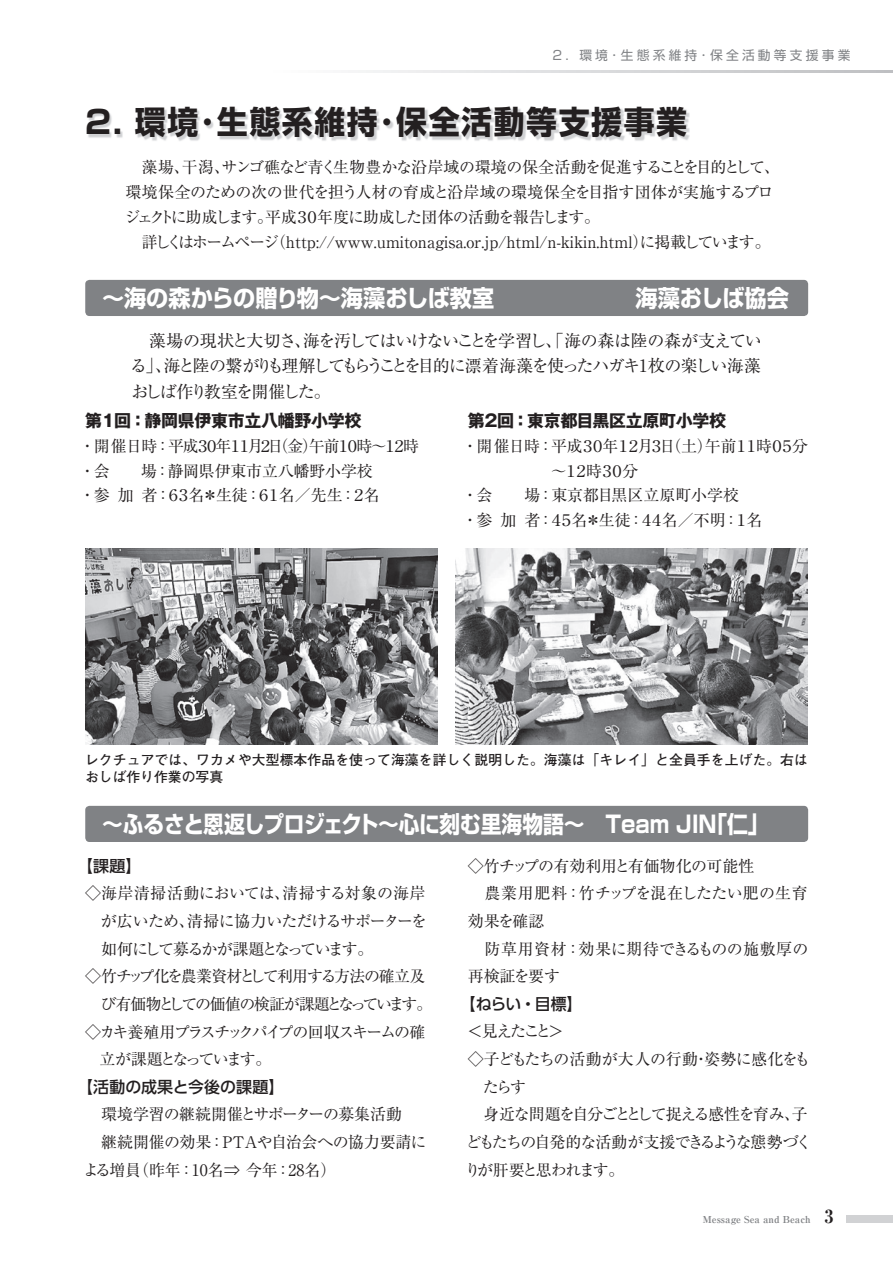
<style>
.page{position:relative;width:893px;height:1263px;background:#fff}
.page>*{position:absolute;margin:0;border:0;box-sizing:border-box;transform-origin:0 0}
.t1{font:700 31.95px "Shin Go Pr 6";letter-spacing:.05em;color:#231f20}
.t2{font:700 23.4px "Shin Go Pro";letter-spacing:-.01em;color:#fff;scale:.89 1}
.t3{font:700 23.4px "Shin Go Pro";letter-spacing:-.01em;color:#fff;scale:.95 1}
.t4{font:16.95px/25.5px "Ryumin Pro";letter-spacing:-.1em;color:#231f20;text-align:justify}
.t5{font:700 16.95px "Gothic MB101 Pro";letter-spacing:-.02em;color:#231f20}
.t6{font:15.9px/25px "Ryumin Pro";letter-spacing:-.02em;color:#231f20}
.t7{font:15.9px/27.6px "Ryumin Pro";color:#231f20}
.t8{font:15.9px/25px "Ryumin Pro";letter-spacing:-.055em;color:#231f20}
.t9{font:15.9px "Ryumin Pro";letter-spacing:-.115em;color:#231f20}
.t10{font:15.9px "Ryumin Pro";letter-spacing:-.195em;color:#231f20}
.t11{font:500 15.9px "UD Shin Go Pro";letter-spacing:-.005em;color:#231f20}
.t12{font:15.9px "Ryumin Pro";letter-spacing:-.08em;color:#231f20}
.t13{font:15.9px "Ryumin Pro";letter-spacing:-.095em;color:#231f20}
.t14{font:15.9px "Ryumin Pro";letter-spacing:-.01em;color:#231f20}
.t15{font:15.9px "Ryumin Pro";letter-spacing:.01em;color:#231f20}
.t16{font:15.9px "Ryumin Pro";letter-spacing:-.185em;color:#231f20}
.t17{font:15.9px "Ryumin Pro";letter-spacing:-.13em;color:#231f20}
.t18{font:15.9px "Ryumin Pro";letter-spacing:-.15em;color:#231f20}
.t19{font:15.9px "Ryumin Pro";letter-spacing:-.14em;color:#231f20}
.t20{font:700 13.8px/17px "Futo Go B101 Pro";letter-spacing:.005em;color:#231f20}
.t21{font:12.75px "Shin Go Pr 6";letter-spacing:.25em;color:#808285}
.t22{font:700 expanded 9.6px "Ryumin Pr 6";color:#808285}
.s1{font-size:18px;color:#231f20}
</style>
<div class="page">
<svg style="left:358px;top:71px;width:535px;height:1px"></svg>
<img style="left:88px;top:108px;width:602px;height:33px">
<div style="left:85px;top:280px;width:723px;height:36px;background:#808285;border-radius:4px"></div>
<div style="left:85px;top:806px;width:723px;height:36px;background:#808285;border-radius:4px"></div>
<img style="left:85px;top:549px;width:353px;height:195px">
<img style="left:455px;top:549px;width:353px;height:195px">
<div style="left:846px;top:1215px;width:47px;height:7px;background:#d1d2d4"></div>
<p class="t21" style="left:553px;top:45px;width:299px">2. 環境･生態系維持･保全活動等支援事業</p>
<h1 class="t1" style="left:85px;top:97px;width:604px">2. 環境･生態系維持･保全活動等支援事業</h1>
<p class="t6" style="left:124px;top:153px;width:657px">　藻場、干潟、サンゴ礁など青く生物豊かな沿岸域の環境の保全活動を促進することを目的として、環境保全のための次の世代を担う人材の育成と沿岸域の環境保全を目指す団体が実施するプロジェクトに助成します。平成３０年度に助成した団体の活動を報告します。<br>　詳しくはホームページ（http://www.umitonagisa.or.jp/html/n-kikin.html）に掲載しています。</p>
<h2 class="t3" style="left:102px;top:280px;width:414px">～海の森からの贈り物～海藻おしば教室</h2>
<h2 class="t3" style="left:635px;top:280px;width:163px">海藻おしば協会</h2>
<p class="t4" style="left:130px;top:326px;width:633px">　藻場の現状と大切さ、海を汚してはいけないことを学習し、「海の森は陸の森が支えている」、海と陸の繋がりも理解してもらうことを目的に漂着海藻を使ったハガキ1枚の楽しい海藻おしば作り教室を開催した。</p>
<p class="t5" style="left:85px;top:407px;width:278px">第１回：静岡県伊東市立八幡野小学校</p>
<p class="t8" style="left:80px;top:432px;width:341px">・開催日時：平成３０年１１月２日（金）午前１０時～１２時・会　　場：静岡県伊東市立八幡野小学校<br>・参加者：６３名＊生徒：６１名／先生：２名</p>
<p class="t5" style="left:468px;top:407px;width:260px">第２回：東京都目黒区立原町小学校</p>
<p class="t10" style="left:462px;top:433px;width:347px">・開催日時： 平成３０年１２月３日（土）午前１１時０５分</p>
<p class="t8" style="left:551px;top:457px;width:89px">～１２時３０分</p>
<p class="t7" style="left:462px;top:481px;width:278px">・会　　場：東京都目黒区立原町小学校</p>
<p class="t16" style="left:462px;top:508px;width:302px">・参加者：４５名＊生徒：４４名／不明：１名</p>
<p class="t20" style="left:85px;top:749px;width:724px">レクチュアでは、ワカメや大型標本作品を使って海藻を詳しく説明した。海藻は「キレイ」と全員手を上げた。右はおしば作り作業の写真</p>
<h2 class="t2" style="left:102px;top:806px;width:739px">～ふるさと恩返しプロジェクト～心に刻む里海物語～　Team JIN｢仁｣</h2>
<p class="t11" style="left:77px;top:853px;width:66px">【課題】</p>
<p class="t15" style="left:85px;top:881px;width:342px">◇ 海岸清掃活動においては、清掃する対象の海岸</p>
<p class="t8" style="left:101px;top:907px;width:328px">が広いため、清掃に協力いただけるサポーターを</p>
<p class="t17" style="left:101px;top:936px;width:274px">如何にして募るかが課題となっています。</p>
<p class="t12" style="left:85px;top:964px;width:342px">◇ 竹チップ化を農業資材として利用する方法の確立及</p>
<p class="t9" style="left:100px;top:991px;width:334px">び有価物としての価値の検証が課題となっています。</p>
<p class="t9" style="left:85px;top:1019px;width:342px">◇ カキ養殖用プラスチックパイプの回収スキームの確</p>
<p class="t18" style="left:99px;top:1047px;width:174px">立が課題となっています。</p>
<p class="t11" style="left:77px;top:1074px;width:209px">【活動の成果と今後の課題】</p>
<p class="t7" style="left:83px;top:1099px;width:345px">　環境学習の継続開催とサポーターの募集活動<br>　継続開催の効果：PTAや自治会への協力要請による増員（昨年：10名⇒ 今年：28名）</p>
<p class="t7" style="left:468px;top:851px;width:342px">◇竹チップの有効利用と有価物化の可能性<br>　農業用肥料：竹チップを混在したたい肥の生育効果を確認<br>　防草用資材：効果に期待できるものの施敷厚の再検証を要す</p>
<p class="t11" style="left:460px;top:991px;width:124px">【ねらい・目標】</p>
<p class="t8" style="left:467px;top:1018px;width:97px">＜見えたこと＞</p>
<p class="t14" style="left:468px;top:1047px;width:344px">◇ 子どもたちの活動が大人の行動・姿勢に感化をも</p>
<p class="t8" style="left:483px;top:1073px;width:45px">たらす</p>
<p class="t13" style="left:468px;top:1102px;width:342px">　身近な問題を自分ごととして捉える感性を育み、子</p>
<p class="t8" style="left:466px;top:1128px;width:347px">どもたちの自発的な活動が支援できるような態勢づく</p>
<p class="t19" style="left:465px;top:1157px;width:161px">りが肝要と思われます。</p>
<p class="t22" style="left:703px;top:1211px;width:132px">Message Sea and Beach <span class="s1">3</span></p>
</div>
